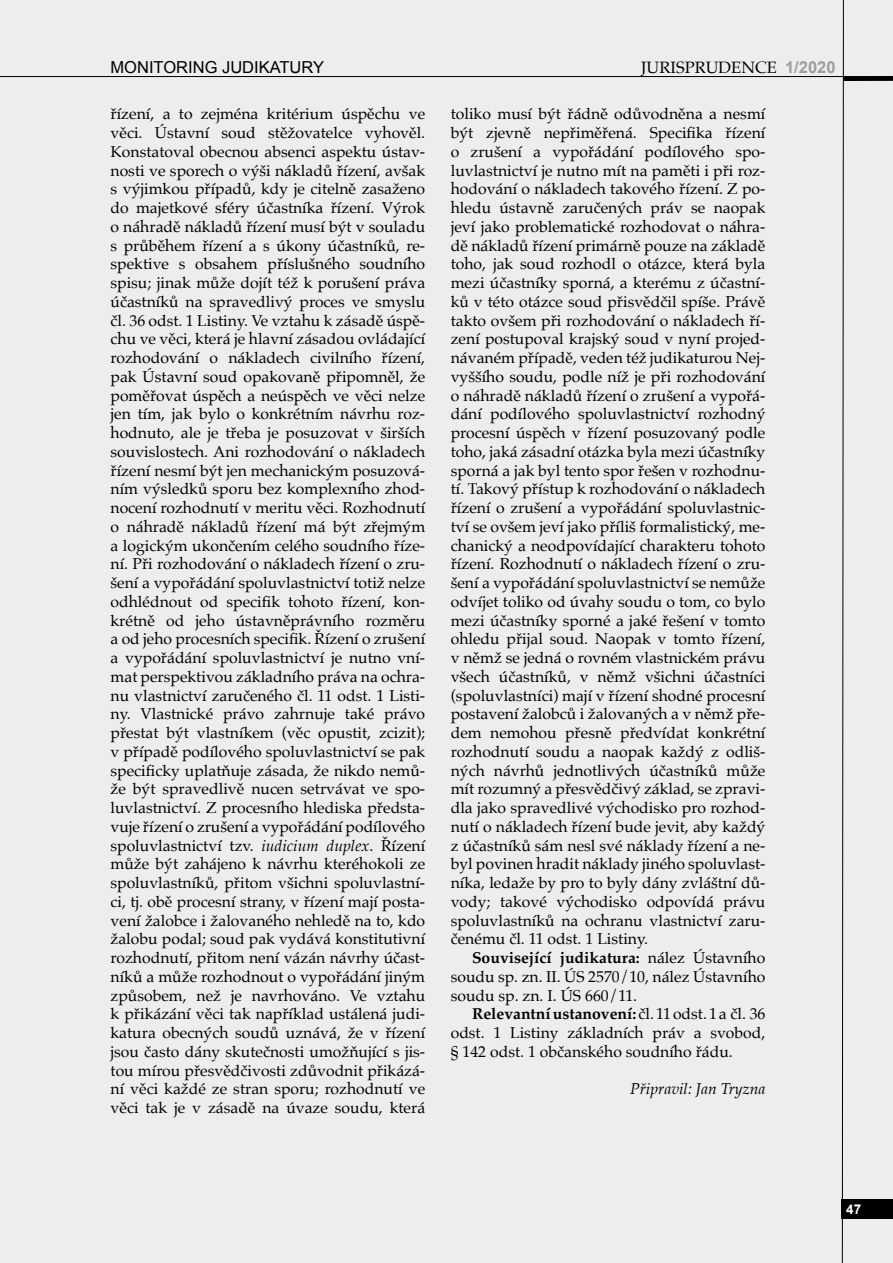
<style>
.page{position:relative;width:893px;height:1263px;background:#ededed}
.page>*{position:absolute;margin:0;border:0;box-sizing:border-box;transform-origin:0 0}
.t1{font:16.5px "Arial";color:#000}
.t2{font:16.5px "Palatino";color:#000}
.t3{font:15.75px/18.8px "Palatino";color:#000;text-align:justify}
.t4{font:italic 15.75px "Palatino";color:#000}
.t5{font:700 13.5px "Arial";color:#fff}
.s1{font-family:"Arial";font-weight:700;color:#9d9d9c}
.s2{font-style:italic}
.s3{font-weight:700}
</style>
<div class="page">
<svg style="left:842px;top:0;width:2px;height:1263px;background:#767676"></svg>
<hr style="left:0;top:76px;width:893px;height:1px;background:#000">
<hr style="left:843px;top:77px;width:50px;height:4px;background:#000">
<div style="left:842px;top:1199px;width:51px;height:19px;background:#000"></div>
<p class="t1" style="left:111px;top:57px;width:215px">MONITORING JUDIKATURY</p>
<p class="t2" style="left:641px;top:54px;width:196px">JURISPRUDENCE <span class="s1">1/2020</span></p>
<p class="t3" style="left:111px;top:104px;width:316px">řízení, a to zejména kritérium úspěchu ve věci. Ústavní soud stěžovatelce vyhověl.<br>Konstatoval obecnou absenci aspektu ústav&shy;nosti ve sporech o výši nákladů řízení, avšak s výjimkou případů, kdy je citelně zasaženo do majetkové sféry účastníka řízení. Výrok o náhradě nákladů řízení musí být v souladu s průběhem řízení a s úkony účastníků, re&shy;spektive s obsahem příslušného soudního spisu; jinak může dojít též k porušení práva účastníků na spravedlivý proces ve smyslu čl. 36 odst. 1 Listiny. Ve vztahu k zásadě úspě&shy;chu ve věci, která je hlavní zásadou ovládající rozhodování o nákladech civilního řízení, pak Ústavní soud opakovaně připomněl, že poměřovat úspěch a neúspěch ve věci nelze jen tím, jak bylo o konkrétním návrhu roz&shy;hodnuto, ale je třeba je posuzovat v širších souvislostech. Ani rozhodování o nákladech řízení nesmí být jen mechanickým posuzová&shy;ním výsledků sporu bez komplexního zhod&shy;nocení rozhodnutí v meritu věci. Rozhodnutí o náhradě nákladů řízení má být zřejmým a logickým ukončením celého soudního říze&shy;ní. Při rozhodování o nákladech řízení o zru&shy;šení a vypořádání spoluvlastnictví totiž nelze odhlédnout od specifik tohoto řízení, kon&shy;krétně od jeho ústavněprávního rozměru a od jeho procesních specifik. Řízení o zrušení a vypořádání spoluvlastnictví je nutno vní&shy;mat perspektivou základního práva na ochra&shy;nu vlastnictví zaručeného čl. 11 odst. 1 Listi&shy;ny. Vlastnické právo zahrnuje také právo přestat být vlastníkem (věc opustit, zcizit); v případě podílového spoluvlastnictví se pak specificky uplatňuje zásada, že nikdo nemů&shy;že být spravedlivě nucen setrvávat ve spo&shy;luvlastnictví. Z procesního hlediska předsta&shy;vuje řízení o zrušení a vypořádání podílového spoluvlastnictví tzv. <span class="s2">iudicium duplex</span>. Řízení může být zahájeno k návrhu kteréhokoli ze spoluvlastníků, přitom všichni spoluvlastní&shy;ci, tj. obě procesní strany, v řízení mají posta&shy;vení žalobce i žalovaného nehledě na to, kdo žalobu podal; soud pak vydává konstitutivní rozhodnutí, přitom není vázán návrhy účast&shy;níků a může rozhodnout o vypořádání jiným způsobem, než je navrhováno. Ve vztahu k přikázání věci tak například ustálená judi&shy;katura obecných soudů uznává, že v řízení jsou často dány skutečnosti umožňující s jis&shy;tou mírou přesvědčivosti zdůvodnit přikázá&shy;ní věci každé ze stran sporu; rozhodnutí ve věci tak je v zásadě na úvaze soudu, která</p>
<p class="t3" style="left:451px;top:104px;width:316px">toliko musí být řádně odůvodněna a nesmí být zjevně nepřiměřená. Specifika řízení o zrušení a vypořádání podílového spo&shy;luvlastnictví je nutno mít na paměti i při roz&shy;hodování o nákladech takového řízení. Z po&shy;hledu ústavně zaručených práv se naopak jeví jako problematické rozhodovat o náhra&shy;dě nákladů řízení primárně pouze na základě toho, jak soud rozhodl o otázce, která byla mezi účastníky sporná, a kterému z účastní&shy;ků v této otázce soud přisvědčil spíše. Právě takto ovšem při rozhodování o nákladech ří&shy;zení postupoval krajský soud v nyní projed&shy;návaném případě, veden též judikaturou Nej&shy;vyššího soudu, podle níž je při rozhodování o náhradě nákladů řízení o zrušení a vypořá&shy;dání podílového spoluvlastnictví rozhodný procesní úspěch v řízení posuzovaný podle toho, jaká zásadní otázka byla mezi účastníky sporná a jak byl tento spor řešen v rozhodnu&shy;tí. Takový přístup k rozhodování o nákladech řízení o zrušení a vypořádání spoluvlastnic&shy;tví se ovšem jeví jako příliš formalistický, me&shy;chanický a neodpovídající charakteru tohoto řízení. Rozhodnutí o nákladech řízení o zru&shy;šení a vypořádání spoluvlastnictví se nemůže odvíjet toliko od úvahy soudu o tom, co bylo mezi účastníky sporné a jaké řešení v tomto ohledu přijal soud. Naopak v tomto řízení, v němž se jedná o rovném vlastnickém právu všech účastníků, v němž všichni účastníci (spoluvlastníci) mají v řízení shodné procesní postavení žalobců i žalovaných a v němž pře&shy;dem nemohou přesně předvídat konkrétní rozhodnutí soudu a naopak každý z odliš&shy;ných návrhů jednotlivých účastníků může mít rozumný a přesvědčivý základ, se zpravi&shy;dla jako spravedlivé východisko pro rozhod&shy;nutí o nákladech řízení bude jevit, aby každý z účastníků sám nesl své náklady řízení a ne&shy;byl povinen hradit náklady jiného spoluvlast&shy;níka, ledaže by pro to byly dány zvláštní dů&shy;vody; takové východisko odpovídá právu spoluvlastníků na ochranu vlastnictví zaru&shy;čenému čl. 11 odst. 1 Listiny.</p>
<p class="t3" style="left:451px;top:948px;width:316px;text-indent:21px"><span class="s3">Související judikatura:</span> nález Ústavního soudu sp. zn. II. ÚS 2570/10, nález Ústavního soudu sp. zn. I. ÚS 660/11.</p>
<p class="t3" style="left:451px;top:1004px;width:316px;text-indent:21px"><span class="s3">Relevantní ustanovení:</span> čl. 11 odst. 1 a čl. 36 odst. 1 Listiny základních práv a svobod, § 142 odst. 1 občanského soudního řádu.</p>
<p class="t4" style="left:630px;top:1076px;width:137px">Připravil: Jan Tryzna</p>
<p class="t5" style="left:846px;top:1200px;width:17px">47</p>
</div>
